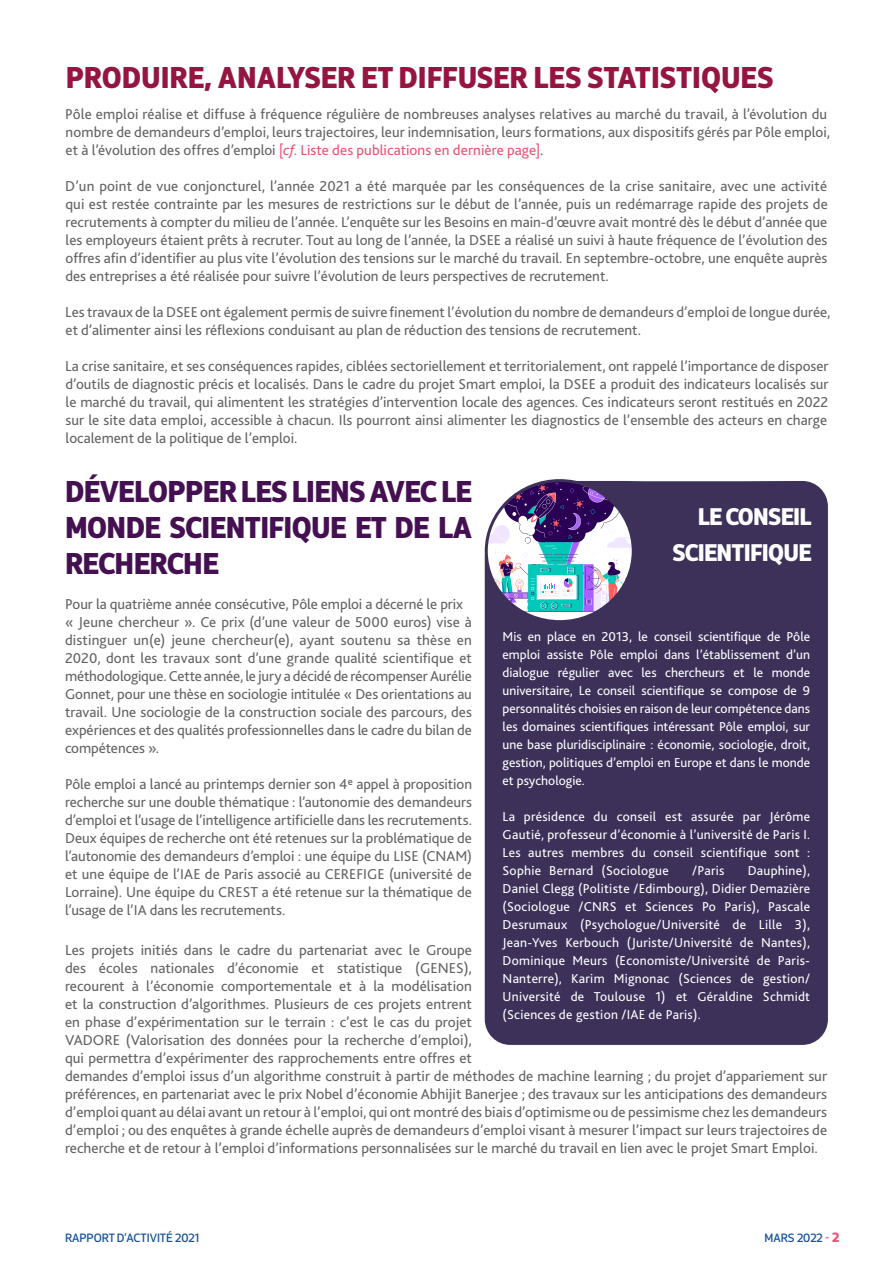
<style>
.page{position:relative;width:893px;height:1263px;background:#fff}
.page>*{position:absolute;margin:0;border:0;box-sizing:border-box;transform-origin:0 0}
.t1{font:700 30px/36px "Pole Emploi Pro";letter-spacing:-.02em;color:#441051;text-align:justify}
.Titre_Courant{font:700 30px "Pole Emploi Pro";color:#951541}
.t2{font:700 24px/36px "Pole Emploi Pro";letter-spacing:-.03em;color:#fff;text-align:right}
.Txt_Courant{font:15px/18px "Bliss 2";color:#646363}
.Titre_des_Graphs{font:15px/18px "Bliss 2";letter-spacing:-.005em;color:#646363;text-align:justify}
.TXT_Noir{font:13.5px/18px "Bliss 2";letter-spacing:.02em;color:#fff;text-align:justify}
.t3{font:12px "Pole Emploi Pro";color:#16529f}
.s1{color:#ea5475}
.s2{font-style:italic;color:#ea5475}
.s3{font-weight:700;font-size:13.5px;color:#ea5475}
</style>
<div class="page">
<div style="left:485px;top:481px;width:343px;height:564px;background:#3d3159"></div>
<svg style="left:486px;top:481px;width:148px;height:141px"></svg>
<div style="left:485px;top:479px;width:150px;height:144px;border:3px solid #3d3159;border-radius:50%"></div>
<p class="Titre_Courant" style="left:66px;top:54px;width:709px">PRODUIRE, ANALYSER ET DIFFUSER LES STATISTIQUES</p>
<p class="Txt_Courant" style="left:65px;top:105px;width:766px">Pôle emploi réalise et diffuse à fréquence régulière de nombreuses analyses relatives au marché du travail, à l’évolution du nombre de demandeurs d’emploi, leurs trajectoires, leur indemnisation, leurs formations, aux dispositifs gérés par Pôle emploi, et à l’évolution des offres d’emploi <span class="s1">[</span><span class="s2">cf</span><span class="s1">. Liste des publications en dernière page]</span>.</p>
<p class="Txt_Courant" style="left:65px;top:177px;width:764px;text-align:justify">D’un point de vue conjoncturel, l’année 2021 a été marquée par les conséquences de la crise sanitaire, avec une activité qui est restée contrainte par les mesures de restrictions sur le début de l’année, puis un redémarrage rapide des projets de recrutements à compter du milieu de l’année. L’enquête sur les Besoins en main-d’œuvre avait montré dès le début d’année que les employeurs étaient prêts à recruter. Tout au long de l’année, la DSEE a réalisé un suivi à haute fréquence de l’évolution des offres afin d’identifier au plus vite l’évolution des tensions sur le marché du travail. En septembre-octobre, une enquête auprès des entreprises a été réalisée pour suivre l’évolution de leurs perspectives de recrutement.</p>
<p class="Txt_Courant" style="left:65px;top:303px;width:767px">Les travaux de la DSEE ont également permis de suivre finement l’évolution du nombre de demandeurs d’emploi de longue durée, et d’alimenter ainsi les réflexions conduisant au plan de réduction des tensions de recrutement.</p>
<p class="Txt_Courant" style="left:65px;top:357px;width:765px;text-align:justify">La crise sanitaire, et ses conséquences rapides, ciblées sectoriellement et territorialement, ont rappelé l’importance de disposer d’outils de diagnostic précis et localisés. Dans le cadre du projet Smart emploi, la DSEE a produit des indicateurs localisés sur le marché du travail, qui alimentent les stratégies d’intervention locale des agences. Ces indicateurs seront restitués en 2022 sur le site data emploi, accessible à chacun. Ils pourront ainsi alimenter les diagnostics de l’ensemble des acteurs en charge localement de la politique de l’emploi.</p>
<p class="t1" style="left:65px;top:470px;width:408px">DÉVELOPPER LES LIENS AVEC LE MONDE SCIENTIFIQUE ET DE LA RECHERCHE</p>
<p class="Titre_des_Graphs" style="left:65px;top:595px;width:400px">Pour la quatrième année consécutive, Pôle emploi a décerné le prix</p>
<p class="Titre_des_Graphs" style="left:65px;top:613px;width:408px">« Jeune chercheur ». Ce prix (d’une valeur de 5000 euros) vise à distinguer un(e) jeune chercheur(e), ayant soutenu sa thèse en 2020, dont les travaux sont d’une grande qualité scientifique et méthodologique. Cette année, le jury a décidé de récompenser Aurélie Gonnet, pour une thèse en sociologie intitulée « Des orientations au travail. Une sociologie de la construction sociale des parcours, des expériences et des qualités professionnelles dans le cadre du bilan de compétences ».</p>
<p class="Titre_des_Graphs" style="left:65px;top:775px;width:408px">Pôle emploi a lancé au printemps dernier son 4e appel à proposition recherche sur une double thématique : l’autonomie des demandeurs d’emploi et l’usage de l’intelligence artificielle dans les recrutements.<br>Deux équipes de recherche ont été retenues sur la problématique de l’autonomie des demandeurs d’emploi : une équipe du LISE (CNAM) et une équipe de l’IAE de Paris associé au CEREFIGE (université de Lorraine). Une équipe du CREST a été retenue sur la thématique de l’usage de l’IA dans les recrutements.</p>
<p class="Txt_Courant" style="left:65px;top:941px;width:764px">Les projets initiés dans le cadre du partenariat avec le Groupe<br>des écoles nationales d’économie et statistique (GENES),<br>recourent à l’économie comportementale et à la modélisation<br>et la construction d’algorithmes. Plusieurs de ces projets entrent<br>en phase d’expérimentation sur le terrain : c’est le cas du projet<br>VADORE (Valorisation des données pour la recherche d’emploi),<br>qui permettra d’expérimenter des rapprochements entre offres et<br>demandes d’emploi issus d’un algorithme construit à partir de méthodes de machine learning ; du projet d’appariement sur préférences, en partenariat avec le prix Nobel d’économie Abhijit Banerjee ; des travaux sur les anticipations des demandeurs d’emploi quant au délai avant un retour à l’emploi, qui ont montré des biais d’optimisme ou de pessimisme chez les demandeurs d’emploi ; ou des enquêtes à grande échelle auprès de demandeurs d’emploi visant à mesurer l’impact sur leurs trajectoires de recherche et de retour à l’emploi d’informations personnalisées sur le marché du travail en lien avec le projet Smart Emploi.</p>
<p class="t2" style="left:672px;top:497px;width:141px">LE CONSEIL<br>SCIENTIFIQUE</p>
<p class="TXT_Noir" style="left:503px;top:628px;width:309px">Mis en place en 2013, le conseil scientifique de Pôle emploi assiste Pôle emploi dans l’établissement d’un dialogue régulier avec les chercheurs et le monde universitaire, Le conseil scientifique se compose de 9 personnalités choisies en raison de leur compétence dans les domaines scientifiques intéressant Pôle emploi, sur une base pluridisciplinaire : économie, sociologie, droit, gestion, politiques d’emploi en Europe et dans le monde et psychologie.</p>
<p class="TXT_Noir" style="left:503px;top:808px;width:309px">La présidence du conseil est assurée par Jérôme<br>Gautié, professeur d’économie à l’université de Paris I.</p>
<p class="TXT_Noir" style="left:503px;top:844px;width:309px">Les autres membres du conseil scientifique sont :<br>Sophie Bernard (Sociologue</p>
<p class="TXT_Noir" style="left:503px;top:862px;width:309px;text-indent:245px">Dauphine), Daniel Clegg (Politiste /Edimbourg), Didier Demazière (Sociologue /CNRS et Sciences Po Paris), Pascale Desrumaux (Psychologue/Université de Lille 3), Jean-Yves Kerbouch (Juriste/Université de Nantes), Dominique Meurs (Economiste/Université de Paris-Nanterre), Karim Mignonac (Sciences de gestion/ Université de Toulouse 1) et Géraldine Schmidt (Sciences de gestion /IAE de Paris).</p>
<p class="TXT_Noir" style="left:692px;top:862px;width:34px">/Paris</p>
<p class="t3" style="left:65px;top:1229px;width:136px">RAPPORT D’ACTIVITÉ 2021</p>
<p class="t3" style="left:765px;top:1229px;width:76px">MARS 2022 <span class="s1">-</span> <span class="s3">2</span></p>
</div>
